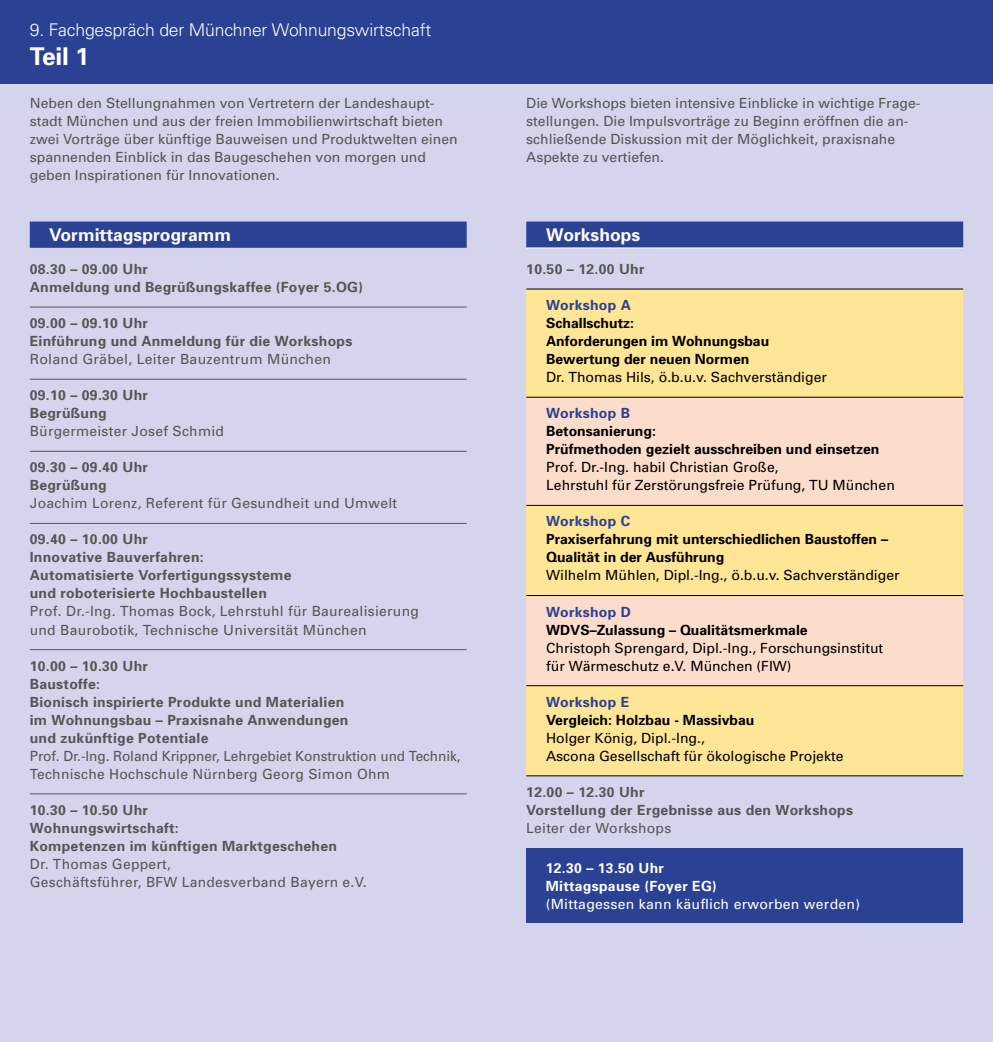
<style>
.page{position:relative;width:993px;height:1042px;background:#fff}
.page>*{position:absolute;margin:0;border:0;box-sizing:border-box;transform-origin:0 0}
.t1{font:700 24.5px "Univers";color:#fff}
.t2{font:300 17.5px "Univers";letter-spacing:-.01em;color:#fff}
.t3{font:700 17.5px "Univers";color:#fff}
.t4{font:700 14px/18px "Univers";letter-spacing:.02em;color:#565656}
.t5{font:14px/18px "Univers";color:#565656}
.t6{font:14px/18px "Univers";color:#000}
.t7{font:14px/18px "Univers";letter-spacing:.02em;color:#565656}
.t8{font:700 14px/18px "Univers";color:#000}
.t9{font:700 14px "Univers";letter-spacing:.02em;color:#2a4194}
.t10{font:14px "Univers";letter-spacing:.02em;color:#fff}
.t11{font:700 14px/18px "Univers";letter-spacing:.02em;color:#fff}
</style>
<div class="page">
<div style="left:0;top:0;width:992px;height:1042px;background:#d4d4ec"></div>
<div style="left:526px;top:397px;width:436px;height:109px;background:#fcddcb"></div>
<div style="left:526px;top:506px;width:436px;height:90px;background:#ffe596"></div>
<div style="left:526px;top:596px;width:436px;height:90px;background:#fcddcb"></div>
<div style="left:526px;top:686px;width:436px;height:90px;background:#ffe596"></div>
<div style="left:526px;top:289px;width:436px;height:108px;background:#ffe596"></div>
<div style="left:526px;top:221px;width:436px;height:27px;background:#2a4194"></div>
<hr style="left:526px;top:248px;width:436px;height:1px;background:#fff">
<hr style="left:526px;top:289px;width:436px;height:1px;background:#000">
<hr style="left:526px;top:397px;width:436px;height:1px;background:#000">
<hr style="left:526px;top:505px;width:436px;height:1px;background:#000">
<hr style="left:526px;top:595px;width:436px;height:1px;background:#000">
<hr style="left:526px;top:685px;width:436px;height:1px;background:#000">
<hr style="left:526px;top:775px;width:436px;height:1px;background:#000">
<div style="left:30px;top:221px;width:436px;height:27px;background:#2a4194"></div>
<hr style="left:30px;top:307px;width:436px;height:1px;background:#565656">
<hr style="left:30px;top:379px;width:436px;height:1px;background:#565656">
<hr style="left:30px;top:451px;width:436px;height:1px;background:#565656">
<hr style="left:30px;top:523px;width:436px;height:1px;background:#565656">
<hr style="left:30px;top:649px;width:436px;height:1px;background:#565656">
<hr style="left:30px;top:793px;width:436px;height:1px;background:#565656">
<div style="left:0;top:0;width:992px;height:83px;background:#2a4194"></div>
<div style="left:526px;top:848px;width:436px;height:74px;background:#2a4194"></div>
<p class="t2" style="left:30px;top:19px;width:403px">9. Fachgespräch der Münchner Wohnungswirtschaft</p>
<h1 class="t1" style="left:30px;top:41px;width:61px">Teil 1</h1>
<p class="t5" style="left:30px;top:93px;width:429px">Neben den Stellungnahmen von Vertretern der Landeshaupt&shy;stadt München und aus der freien Immobilienwirtschaft bieten zwei Vorträge über künftige Bauweisen und Produktwelten einen spannenden Einblick in das Baugeschehen von morgen und geben Inspirationen für Innovationen.</p>
<p class="t3" style="left:49px;top:224px;width:183px">Vormittagsprogramm</p>
<p class="t4" style="left:30px;top:259px;width:335px">08.30 – 09.00 Uhr<br>Anmeldung und Begrüßungskaffee (Foyer 5.OG)</p>
<p class="t4" style="left:30px;top:314px;width:324px">09.00 – 09.10 Uhr<br>Einführung und Anmeldung für die Workshops</p>
<p class="t7" style="left:30px;top:350px;width:303px">Roland Gräbel, Leiter Bauzentrum München</p>
<p class="t4" style="left:30px;top:386px;width:120px">09.10 – 09.30 Uhr<br>Begrüßung</p>
<p class="t7" style="left:30px;top:422px;width:196px">Bürgermeister Josef Schmid</p>
<p class="t4" style="left:30px;top:458px;width:120px">09.30 – 09.40 Uhr<br>Begrüßung</p>
<p class="t7" style="left:30px;top:494px;width:369px">Joachim Lorenz, Referent für Gesundheit und Umwelt</p>
<p class="t4" style="left:30px;top:530px;width:263px">09.40 – 10.00 Uhr<br>Innovative Bauverfahren:<br>Automatisierte Vorfertigungssysteme und roboterisierte Hochbaustellen</p>
<p class="t7" style="left:30px;top:602px;width:390px">Prof. Dr.-Ing. Thomas Bock, Lehrstuhl für Baurealisierung und Baurobotik, Technische Universität München</p>
<p class="t4" style="left:30px;top:656px;width:320px">10.00 – 10.30 Uhr<br>Baustoffe:<br>Bionisch inspirierte Produkte und Materialien im Wohnungsbau – Praxisnahe Anwendungen und zukünftige Potentiale</p>
<p class="t5" style="left:30px;top:746px;width:432px">Prof. Dr.-Ing. Roland Krippner, Lehrgebiet Konstruktion und Technik,<br>Technische Hochschule Nürnberg Georg Simon Ohm</p>
<p class="t4" style="left:30px;top:800px;width:309px">10.30 – 10.50 Uhr<br>Wohnungswirtschaft:<br>Kompetenzen im künftigen Marktgeschehen</p>
<p class="t7" style="left:30px;top:854px;width:338px">Dr. Thomas Geppert,<br>Geschäftsführer, BFW Landesverband Bayern e.V.</p>
<p class="t5" style="left:526px;top:93px;width:395px">Die Workshops bieten intensive Einblicke in wichtige Frage&shy;stellungen. Die Impulsvorträge zu Beginn eröffnen die an&shy;schließende Diskussion mit der Möglichkeit, praxisnahe Aspekte zu vertiefen.</p>
<p class="t3" style="left:546px;top:224px;width:95px">Workshops</p>
<p class="t4" style="left:526px;top:259px;width:120px">10.50 – 12.00 Uhr</p>
<p class="t9" style="left:546px;top:296px;width:86px">Workshop A</p>
<p class="t8" style="left:546px;top:314px;width:224px">Schallschutz:<br>Anforderungen im Wohnungsbau<br>Bewertung der neuen Normen</p>
<p class="t6" style="left:546px;top:368px;width:282px">Dr. Thomas Hils, ö.b.u.v. Sachverständiger</p>
<p class="t9" style="left:546px;top:404px;width:85px">Workshop B</p>
<p class="t8" style="left:546px;top:422px;width:334px">Betonsanierung:<br>Prüfmethoden gezielt ausschreiben und einsetzen</p>
<p class="t6" style="left:546px;top:458px;width:350px">Prof. Dr.-Ing. habil Christian Große,<br>Lehrstuhl für Zerstörungsfreie Prüfung, TU München</p>
<p class="t9" style="left:546px;top:512px;width:85px">Workshop C</p>
<p class="t8" style="left:546px;top:530px;width:343px">Praxiserfahrung mit unterschiedlichen Baustoffen –<br>Qualität in der Ausführung</p>
<p class="t6" style="left:546px;top:566px;width:355px">Wilhelm Mühlen, Dipl.-Ing., ö.b.u.v. Sachverständiger</p>
<p class="t9" style="left:546px;top:602px;width:86px">Workshop D</p>
<p class="t8" style="left:546px;top:620px;width:263px">WDVS–Zulassung – Qualitätsmerkmale</p>
<p class="t6" style="left:546px;top:638px;width:338px">Christoph Sprengard, Dipl.-Ing., Forschungsinstitut für Wärmeschutz e.V. München (FIW)</p>
<p class="t9" style="left:546px;top:693px;width:85px">Workshop E</p>
<p class="t8" style="left:546px;top:710px;width:210px">Vergleich: Holzbau - Massivbau</p>
<p class="t6" style="left:546px;top:728px;width:299px">Holger König, Dipl.-Ing.,<br>Ascona Gesellschaft für ökologische Projekte</p>
<p class="t4" style="left:526px;top:782px;width:328px">12.00 – 12.30 Uhr<br>Vorstellung der Ergebnisse aus den Workshops</p>
<p class="t7" style="left:526px;top:818px;width:146px">Leiter der Workshops</p>
<p class="t11" style="left:545px;top:858px;width:173px">12.30 – 13.50 Uhr<br>Mittagspause (Foyer EG)</p>
<p class="t10" style="left:545px;top:895px;width:316px">(Mittagessen kann käuflich erworben werden)</p>
</div>
